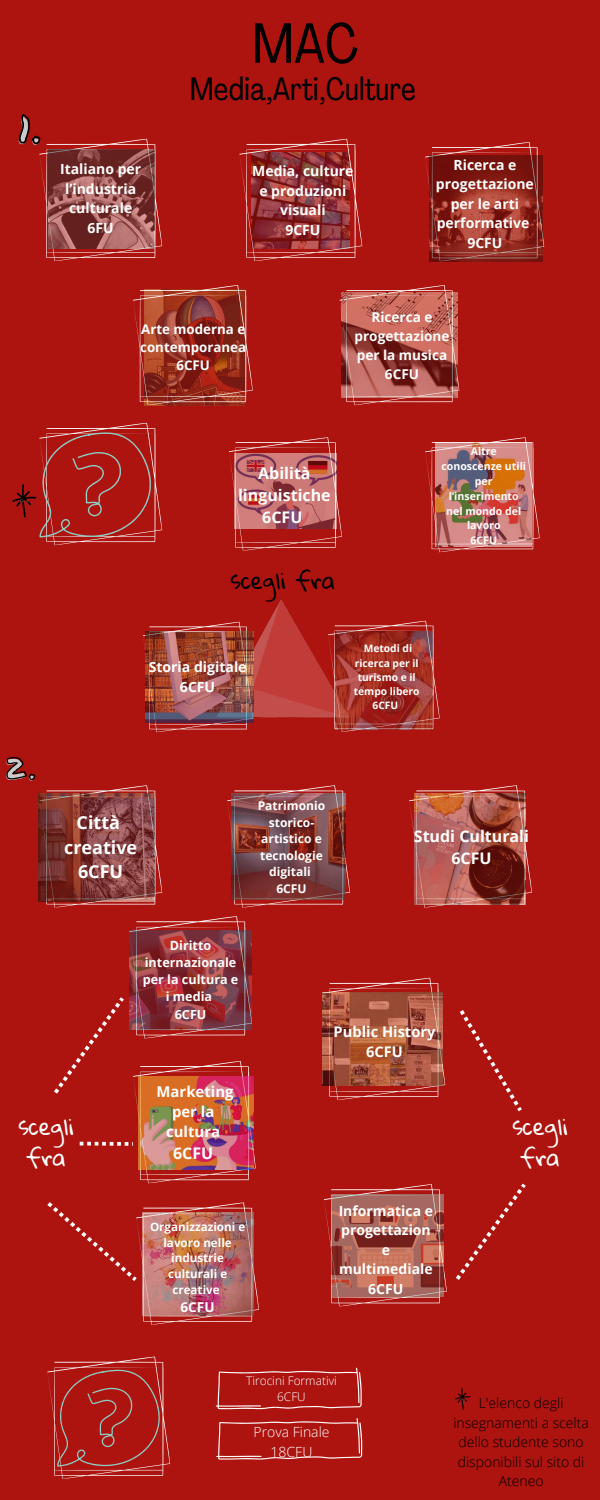
<style>
.page{position:relative;width:600px;height:1500px;background:#ad140f}
.page>*{position:absolute;margin:0;border:0;box-sizing:border-box;transform-origin:0 0}
.t1{font:56px "Agrandir Tight";color:#000}
.t2{font:37.5px "Permanent Marker";color:#cbcaca}
.t3{font:32px "Agrandir Tight";color:#000}
.t4{font:29.1px "Permanent Marker";color:#cbcaca}
.t5{font:22px/30.8px "Gloria Hallelujah";color:#fff;text-align:center}
.t6{font:22px "Gloria Hallelujah";color:#000}
.t7{font:700 18px "Open Sans";color:#fff}
.t8{font:700 16px/21.8px "Open Sans";color:#fff;text-align:center}
.t9{font:700 14.9px/20.2px "Open Sans";color:#fff;text-align:center}
.t10{font:700 14.7px "Open Sans";color:#fff}
.t11{font:700 14.1px "Open Sans";color:#fff}
.t12{font:700 14px/19.5px "Open Sans";color:#fff;text-align:center}
.t13{font:300 14px/19.5px "Open Sans";color:#000;text-align:center}
.t14{font:300 14px "Open Sans";color:#fff}
.t15{font:700 13.6px/18.8px "Open Sans";color:#fff;text-align:center}
.t16{font:700 13.3px/18px "Open Sans";color:#fff}
.t17{font:700 12.6px/17.2px "Open Sans";color:#fff;text-align:center}
.t18{font:700 12.1px/16.5px "Open Sans";color:#fff;text-align:center}
.t19{font:300 11.9px "Open Sans";color:#fff}
.t20{font:700 11.6px/15.8px "Open Sans";color:#fff;text-align:center}
.t21{font:700 10.6px/14.8px "Open Sans";color:#fff;text-align:center}
.t22{font:700 10.2px/14.2px "Open Sans";color:#fff;text-align:center}
</style>
<div class="page">
<img style="left:13px;top:485px;width:24px;height:33px">
<svg style="left:239px;top:139px;width:123px;height:122px"></svg>
<svg style="left:425px;top:142px;width:119px;height:119px"></svg>
<svg style="left:133px;top:285px;width:120px;height:120px"></svg>
<svg style="left:340px;top:285px;width:120px;height:120px"></svg>
<svg style="left:425px;top:437px;width:115px;height:115px"></svg>
<svg style="left:229px;top:437px;width:113px;height:114px"></svg>
<svg style="left:39px;top:423px;width:123px;height:122px"></svg>
<img style="left:238px;top:599px;width:90px;height:119px">
<svg style="left:143px;top:622px;width:110px;height:110px"></svg>
<svg style="left:328px;top:621px;width:112px;height:111px"></svg>
<svg style="left:409px;top:785px;width:123px;height:123px"></svg>
<svg style="left:227px;top:785px;width:123px;height:123px"></svg>
<svg style="left:324px;top:1184px;width:123px;height:123px"></svg>
<svg style="left:322px;top:978px;width:123px;height:122px"></svg>
<svg style="left:47px;top:1202px;width:212px;height:123px"></svg>
<svg style="left:460px;top:1010px;width:62px;height:101px"></svg>
<svg style="left:54px;top:916px;width:202px;height:267px"></svg>
<svg style="left:456px;top:1184px;width:70px;height:96px"></svg>
<svg style="left:47px;top:1356px;width:123px;height:123px"></svg>
<svg style="left:216px;top:1368px;width:146px;height:41px"></svg>
<svg style="left:216px;top:1418px;width:146px;height:42px"></svg>
<img style="left:342px;top:293px;width:116px;height:105px">
<img style="left:430px;top:156px;width:112px;height:106px">
<img style="left:235px;top:454px;width:102px;height:74px">
<img style="left:436px;top:443px;width:96px;height:103px">
<img style="left:145px;top:632px;width:108px;height:90px">
<img style="left:335px;top:632px;width:98px;height:98px">
<img style="left:231px;top:794px;width:115px;height:105px">
<img style="left:415px;top:794px;width:111px;height:111px">
<img style="left:129px;top:930px;width:123px;height:99px">
<img style="left:331px;top:1195px;width:113px;height:101px">
<img style="left:138px;top:1076px;width:115px;height:94px">
<img style="left:143px;top:1213px;width:110px;height:102px">
<img style="left:322px;top:992px;width:120px;height:93px">
<svg style="left:18px;top:114px;width:144px;height:147px"></svg>
<svg style="left:6px;top:757px;width:156px;height:151px"></svg>
<img style="left:455px;top:1389px;width:15px;height:21px">
<p class="t2" style="left:18px;top:102px;width:25px">1.</p>
<p class="t12" style="left:60px;top:159px;width:83px">Italiano per l’industria culturale</p>
<p class="t12" style="left:88px;top:218px;width:28px">6FU</p>
<p class="t1" style="left:252px;top:21px;width:108px">MAC</p>
<p class="t3" style="left:190px;top:76px;width:228px">Media,Arti,Culture</p>
<p class="t12" style="left:252px;top:161px;width:103px">Media, culture e produzioni visuali</p>
<p class="t12" style="left:285px;top:219px;width:37px">9CFU</p>
<p class="t12" style="left:436px;top:154px;width:99px">Ricerca e progettazione per le arti performative</p>
<p class="t12" style="left:467px;top:232px;width:37px">9CFU</p>
<p class="t16" style="left:140px;top:320px;width:107px">Arte moderna e contemporanea</p>
<p class="t16" style="left:176px;top:356px;width:35px">6CFU</p>
<p class="t15" style="left:355px;top:308px;width:96px">Ricerca e progettazione per la musica</p>
<p class="t15" style="left:385px;top:364px;width:36px">6CFU</p>
<p class="t4" style="left:5px;top:747px;width:33px">2.</p>
<p class="t8" style="left:238px;top:462px;width:94px">Abilità linguistiche</p>
<p class="t8" style="left:262px;top:506px;width:42px">6CFU</p>
<p class="t6" style="left:230px;top:568px;width:106px">scegli fra</p>
<p class="t11" style="left:149px;top:657px;width:99px">Storia digitale</p>
<p class="t11" style="left:180px;top:677px;width:37px">6CFU</p>
<p class="t22" style="left:354px;top:641px;width:67px">Metodi di ricerca per il turismo e il tempo libero</p>
<p class="t22" style="left:373px;top:698px;width:27px">6CFU</p>
<p class="t21" style="left:441px;top:444px;width:86px">Altre conoscenze utili per l’inserimento nel mondo del lavoro</p>
<p class="t21" style="left:471px;top:533px;width:28px">6CFU</p>
<p class="t7" style="left:77px;top:810px;width:45px">Città</p>
<p class="t7" style="left:64px;top:834px;width:75px">creative</p>
<p class="t7" style="left:78px;top:859px;width:47px">6CFU</p>
<p class="t17" style="left:143px;top:936px;width:97px">Diritto internazionale per la cultura e i media</p>
<p class="t17" style="left:175px;top:1005px;width:33px">6CFU</p>
<p class="t18" style="left:258px;top:797px;width:69px">Patrimonio storico&shy;artistico e tecnologie digitali</p>
<p class="t18" style="left:276px;top:880px;width:32px">6CFU</p>
<p class="t8" style="left:414px;top:825px;width:117px">Studi Culturali</p>
<p class="t8" style="left:451px;top:847px;width:42px">6CFU</p>
<p class="t10" style="left:334px;top:1021px;width:103px">Public History</p>
<p class="t10" style="left:366px;top:1041px;width:38px">6CFU</p>
<p class="t5" style="left:18px;top:1112px;width:57px">scegli fra</p>
<p class="t9" style="left:157px;top:1081px;width:78px">Marketing per la cultura</p>
<p class="t8" style="left:173px;top:1142px;width:42px">6CFU</p>
<p class="t20" style="left:150px;top:1218px;width:97px">Organizzazioni e lavoro nelle industrie culturali e creative</p>
<p class="t15" style="left:181px;top:1297px;width:36px">6CFU</p>
<p class="t12" style="left:339px;top:1201px;width:96px">Informatica e progettazion e multimediale</p>
<p class="t12" style="left:368px;top:1279px;width:37px">6CFU</p>
<p class="t5" style="left:512px;top:1112px;width:57px">scegli fra</p>
<p class="t19" style="left:246px;top:1373px;width:92px">Tirocini Formativi</p>
<p class="t19" style="left:277px;top:1389px;width:30px">6CFU</p>
<p class="t14" style="left:254px;top:1423px;width:77px">Prova Finale</p>
<p class="t14" style="left:271px;top:1442px;width:43px">18CFU</p>
<p class="t13" style="left:453px;top:1393px;width:137px">L'elenco degli insegnamenti a scelta dello studente sono disponibili sul sito di<br>Ateneo</p>
</div>
